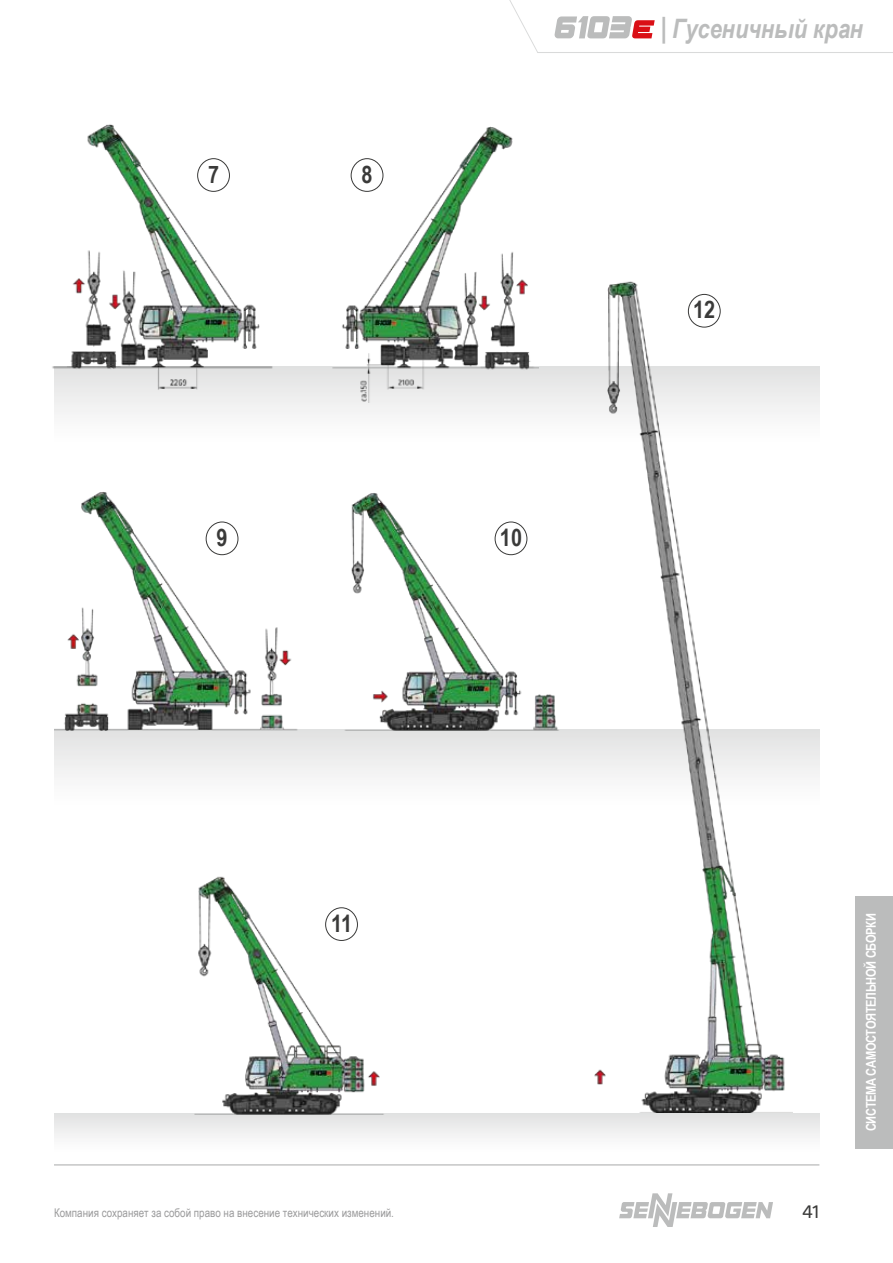
<style>
.page{position:relative;width:893px;height:1263px;background:#fff}
.page>*{position:absolute;margin:0;border:0;box-sizing:border-box;transform-origin:0 0}
.t1{font:italic 700 26.85px "Arial Narrow";color:#bbbcbc}
.t2{font:700 24.15px "Arial Narrow";color:#3a3a39}
.t3{font:19.5px "Klavika Basic";color:#3a3a39}
.t4{font:700 13.5px "Arial Narrow";letter-spacing:-.025em;color:#fff}
.t5{font:12px "Arial Narrow";color:#9c9c9d}
.s1{font-family:"Klavika Basic"}
</style>
<div class="page">
<svg style="left:619px;top:1193px;width:154px;height:34px"></svg>
<hr style="left:54px;top:1164px;width:765px;height:1px;background:#c5c6c6">
<svg style="left:509px;top:0;width:384px;height:53px"></svg>
<div style="left:54px;top:1113px;width:765px;height:39px;background:linear-gradient(to bottom,#e1e2e2,#fff)"></div>
<img style="left:183px;top:876px;width:209px;height:240px">
<div style="left:54px;top:367px;width:765px;height:76px;background:#f7f7f7"></div>
<img style="left:52px;top:124px;width:244px;height:270px">
<img style="left:321px;top:126px;width:192px;height:276px">
<div style="left:17px;top:130px;width:51px;height:50px;background:#fff"></div>
<div style="left:318px;top:130px;width:80px;height:50px;background:#fff"></div>
<div style="left:351px;top:159px;width:32px;height:32px;background:#fff;border-radius:50%"></div>
<div style="left:351px;top:158px;width:32px;height:34px;border:1px solid #3a3a39;border-radius:50%"></div>
<div style="left:198px;top:159px;width:31px;height:32px;background:#fff;border-radius:50%"></div>
<div style="left:197px;top:158px;width:33px;height:34px;border:1px solid #3a3a39;border-radius:50%"></div>
<div style="left:54px;top:730px;width:765px;height:76px;background:linear-gradient(to bottom,#e2e2e2,#fff)"></div>
<img style="left:54px;top:492px;width:257px;height:239px">
<img style="left:342px;top:493px;width:161px;height:240px">
<div style="left:253px;top:474px;width:50px;height:50px;background:#fff"></div>
<svg style="left:495px;top:522px;width:32px;height:33px"></svg>
<div style="left:495px;top:522px;width:32px;height:33px;border:1px solid #3a3a39;border-radius:50%"></div>
<div style="left:206px;top:522px;width:32px;height:33px;background:#fff;border-radius:50%"></div>
<div style="left:206px;top:522px;width:32px;height:33px;border:1px solid #3a3a39;border-radius:50%"></div>
<div style="left:326px;top:908px;width:31px;height:32px;background:#fff;border-radius:50%"></div>
<div style="left:325px;top:907px;width:33px;height:34px;border:1px solid #3a3a39;border-radius:50%"></div>
<img style="left:503px;top:231px;width:290px;height:882px">
<div style="left:531px;top:264px;width:51px;height:51px;background:#fff"></div>
<div style="left:855px;top:896px;width:38px;height:252px;background:#bbbcbc"></div>
<h2 class="t2" style="left:208px;top:156px;width:13px">7</h2>
<h2 class="t2" style="left:362px;top:156px;width:13px">8</h2>
<h2 class="t2" style="left:217px;top:519px;width:13px">9</h2>
<h2 class="t2" style="left:500px;top:519px;width:24px">10</h2>
<h1 class="t1" style="left:660px;top:9px;width:205px"><span class="s1">|</span> Гусеничный кран</h1>
<h2 class="t2" style="left:693px;top:292px;width:24px">12</h2>
<h2 class="t2" style="left:331px;top:905px;width:22px">11</h2>
<p class="t5" style="left:54px;top:1204px;width:342px">Компания сохраняет за собой право на внесение технических изменений.</p>
<h3 class="t3" style="left:802px;top:1199px;width:19px">41</h3>
<p class="t4" style="left:861px;top:1131px;width:219px;rotate:-90deg">СИСТЕМА САМОСТОЯТЕЛЬНОЙ СБОРКИ</p>
</div>
